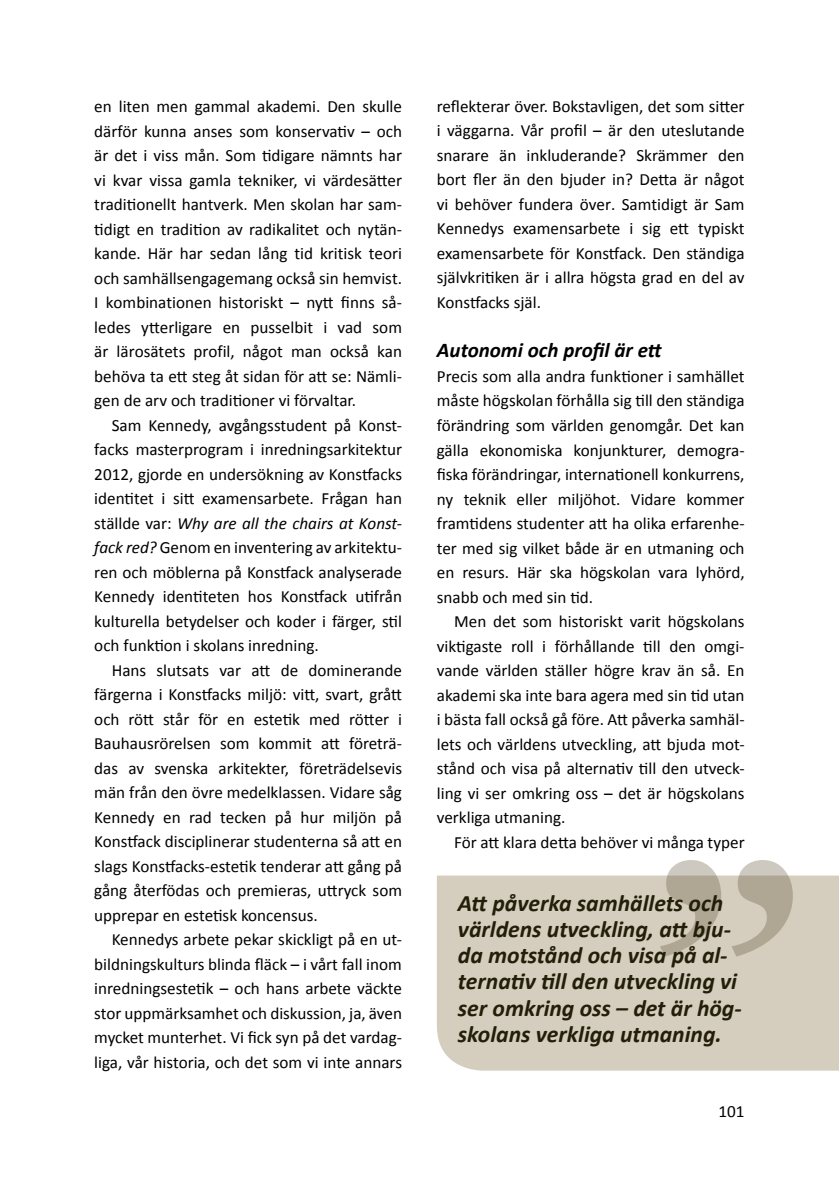
<style>
.page{position:relative;width:839px;height:1186px;background:#fff}
.page>*{position:absolute;margin:0;border:0;box-sizing:border-box;transform-origin:0 0}
.t1{font:700 342.47px "Sabon LT Std";color:#584d31}
.t2{font:italic 700 23.62px/26.2px "Calibri";color:#221e08}
.t3{font:italic 700 21px "Calibri";color:#000}
.t4{font:17.15px/24.5px "Calibri";color:#000;text-align:justify}
.s1{font-style:italic}
</style>
<div class="page">
<div style="left:437px;top:875px;width:401px;height:195px;background:#d5cdbe"></div>
<p class="t4" style="left:94px;top:93px;width:309px">en liten men gammal akademi. Den skulle därför kunna anses som konservativ – och är det i viss mån. Som tidigare nämnts har vi kvar vissa gamla tekniker, vi värdesätter traditionellt hantverk. Men skolan har sam&shy;tidigt en tradition av radikalitet och nytän&shy;kande. Här har sedan lång tid kritisk teori och samhällsengagemang också sin hemvist.<br>I kombinationen historiskt – nytt finns så&shy;ledes ytterligare en pusselbit i vad som är lärosätets profil, något man också kan behöva ta ett steg åt sidan för att se: Nämli&shy;gen de arv och traditioner vi förvaltar.</p>
<p class="t4" style="left:94px;top:412px;width:309px;text-indent:17px">Sam Kennedy, avgångsstudent på Konst&shy;facks masterprogram i inredningsarkitektur 2012, gjorde en undersökning av Konstfacks identitet i sitt examensarbete. Frågan han ställde var: <span class="s1">Why are all the chairs at Konst&shy;fack red?</span> Genom en inventering av arkitektu&shy;ren och möblerna på Konstfack analyserade Kennedy identiteten hos Konstfack utifrån kulturella betydelser och koder i färger, stil och funktion i skolans inredning.</p>
<p class="t4" style="left:94px;top:657px;width:309px;text-indent:17px">Hans slutsats var att de dominerande färgerna i Konstfacks miljö: vitt, svart, grått och rött står för en estetik med rötter i Bauhausrörelsen som kommit att företrä&shy;das av svenska arkitekter, företrädelsevis män från den övre medelklassen. Vidare såg Kennedy en rad tecken på hur miljön på Konstfack disciplinerar studenterna så att en slags Konstfacks-estetik tenderar att gång på gång återfödas och premieras, uttryck som upprepar en estetisk koncensus.</p>
<p class="t4" style="left:94px;top:926px;width:309px;text-indent:17px">Kennedys arbete pekar skickligt på en ut&shy;bildningskulturs blinda fläck – i vårt fall inom inredningsestetik – och hans arbete väckte stor uppmärksamhet och diskussion, ja, även mycket munterhet. Vi fick syn på det vardag&shy;liga, vår historia, och det som vi inte annars</p>
<p class="t4" style="left:437px;top:93px;width:309px">reflekterar över. Bokstavligen, det som sitter i väggarna. Vår profil – är den uteslutande snarare än inkluderande? Skrämmer den bort fler än den bjuder in? Detta är något vi behöver fundera över. Samtidigt är Sam Kennedys examensarbete i sig ett typiskt examensarbete för Konstfack. Den ständiga självkritiken är i allra högsta grad en del av Konstfacks själ.</p>
<p class="t3" style="left:437px;top:337px;width:226px">Autonomi och profil är ett</p>
<p class="t4" style="left:437px;top:363px;width:309px">Precis som alla andra funktioner i samhället måste högskolan förhålla sig till den ständiga förändring som världen genomgår. Det kan gälla ekonomiska konjunkturer, demogra&shy;fiska förändringar, internationell konkurrens, ny teknik eller miljöhot. Vidare kommer framtidens studenter att ha olika erfarenhe&shy;ter med sig vilket både är en utmaning och en resurs. Här ska högskolan vara lyhörd, snabb och med sin tid.</p>
<p class="t4" style="left:437px;top:608px;width:309px;text-indent:17px">Men det som historiskt varit högskolans viktigaste roll i förhållande till den omgi&shy;vande världen ställer högre krav än så. En akademi ska inte bara agera med sin tid utan i bästa fall också gå före. Att påverka samhäl&shy;lets och världens utveckling, att bjuda mot&shy;stånd och visa på alternativ till den utveck&shy;ling vi ser omkring oss – det är högskolans verkliga utmaning.</p>
<p class="t4" style="left:454px;top:828px;width:292px">För att klara detta behöver vi många typer</p>
<h1 class="t1" style="left:631px;top:767px;width:192px">”</h1>
<h2 class="t2" style="left:458px;top:888px;width:285px">Att påverka samhällets och världens utveckling, att bju&shy;da motstånd och visa på al&shy;ternativ till den utveckling vi ser omkring oss – det är hög&shy;skolans verkliga utmaning.</h2>
<p class="t4" style="left:718px;top:1097px;width:28px">101</p>
</div>
